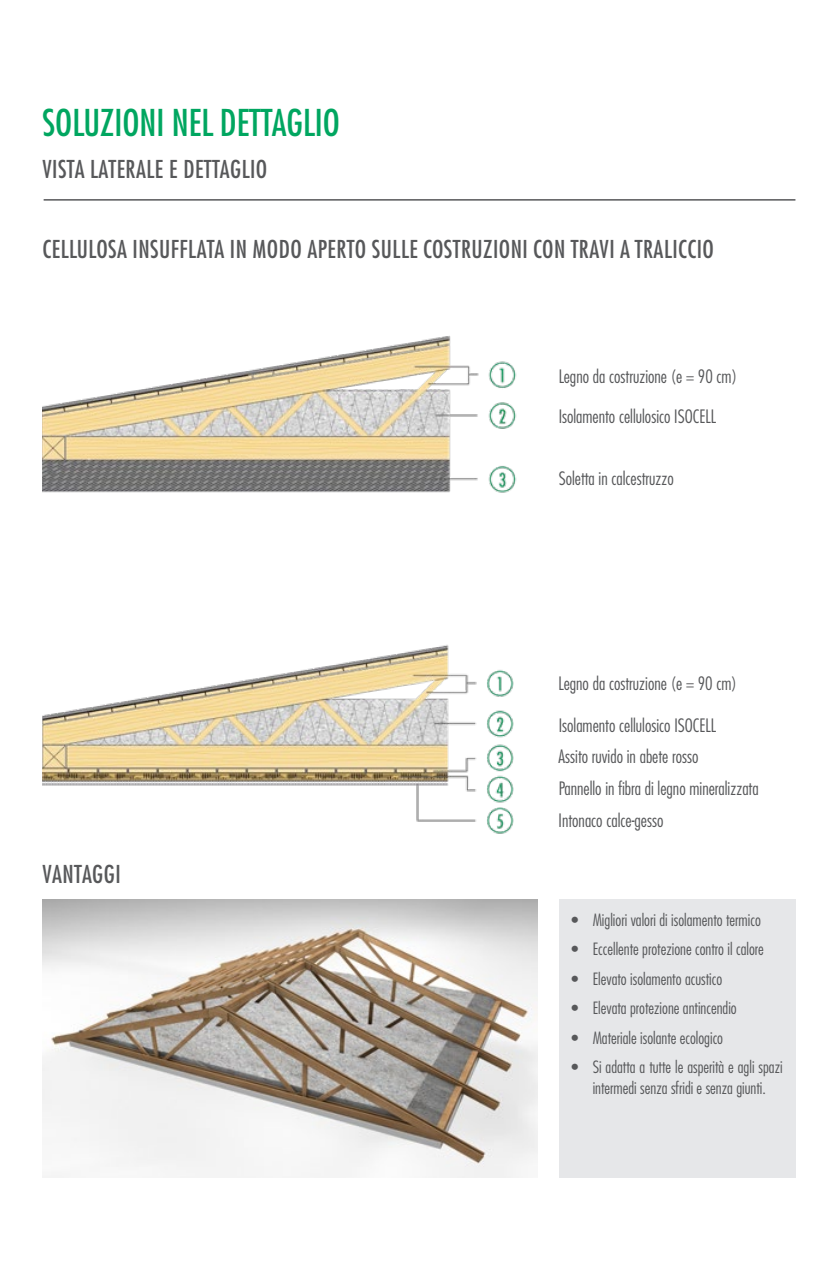
<style>
.page{position:relative;width:838px;height:1263px;background:#fff}
.page>*{position:absolute;margin:0;border:0;box-sizing:border-box;transform-origin:0 0}
.t1{font:500 condensed 36px "Futura LT Pro";color:#00a660}
.t2{font:500 condensed 24px "Futura LT Pro";letter-spacing:.02em;color:#57585a}
.t3{font:300 condensed 18px/31.8px "Futura LT Pro";color:#57585a}
.t4{font:300 condensed 16.5px/21px "Futura LT Pro";color:#57585a;text-align:center}
</style>
<div class="page">
<img style="left:43px;top:336px;width:474px;height:157px">
<img style="left:43px;top:645px;width:471px;height:189px">
<img style="left:43px;top:899px;width:494px;height:279px">
<hr style="left:44px;top:199px;width:751px;height:2px;background:#57585a">
<div style="left:558px;top:899px;width:237px;height:279px;background:#e6e7e9"></div>
<h1 class="t1" style="left:43px;top:98px;width:299px">SOLUZIONI NEL DETTAGLIO</h1>
<h2 class="t2" style="left:43px;top:153px;width:226px">VISTA LATERALE E DETTAGLIO</h2>
<h2 class="t2" style="left:43px;top:233px;width:673px">CELLULOSA INSUFFLATA IN MODO APERTO SULLE COSTRUZIONI CON TRAVI A TRALICCIO</h2>
<p class="t3" style="left:558px;top:361px;width:180px">Legno da costruzione (e = 90 cm)</p>
<p class="t3" style="left:558px;top:400px;width:159px">Isolamento cellulosico ISOCELL</p>
<p class="t3" style="left:558px;top:463px;width:117px">Soletta in calcestruzzo</p>
<p class="t3" style="left:558px;top:668px;width:180px">Legno da costruzione (e = 90 cm)</p>
<p class="t3" style="left:558px;top:709px;width:201px">Isolamento cellulosico ISOCELL<br>Assito ruvido in abete rosso<br>Pannello in fibra di legno mineralizzata</p>
<h2 class="t2" style="left:43px;top:858px;width:80px">VANTAGGI</h2>
<p class="t3" style="left:558px;top:804px;width:106px">Intonaco calce-gesso</p>
<p class="t4" style="left:571px;top:909px;width:191px">• Migliori valori di isolamento termico</p>
<p class="t4" style="left:571px;top:939px;width:194px">• Eccellente protezione contro il calore</p>
<p class="t4" style="left:571px;top:968px;width:152px">• Elevato isolamento acustico</p>
<p class="t4" style="left:571px;top:998px;width:167px">• Elevata protezione antincendio</p>
<p class="t4" style="left:571px;top:1027px;width:153px">• Materiale isolante ecologico</p>
<p class="t4" style="left:571px;top:1057px;width:213px">• Si adatta a tutte le asperità e agli spazi intermedi senza sfridi e senza giunti.</p>
</div>
